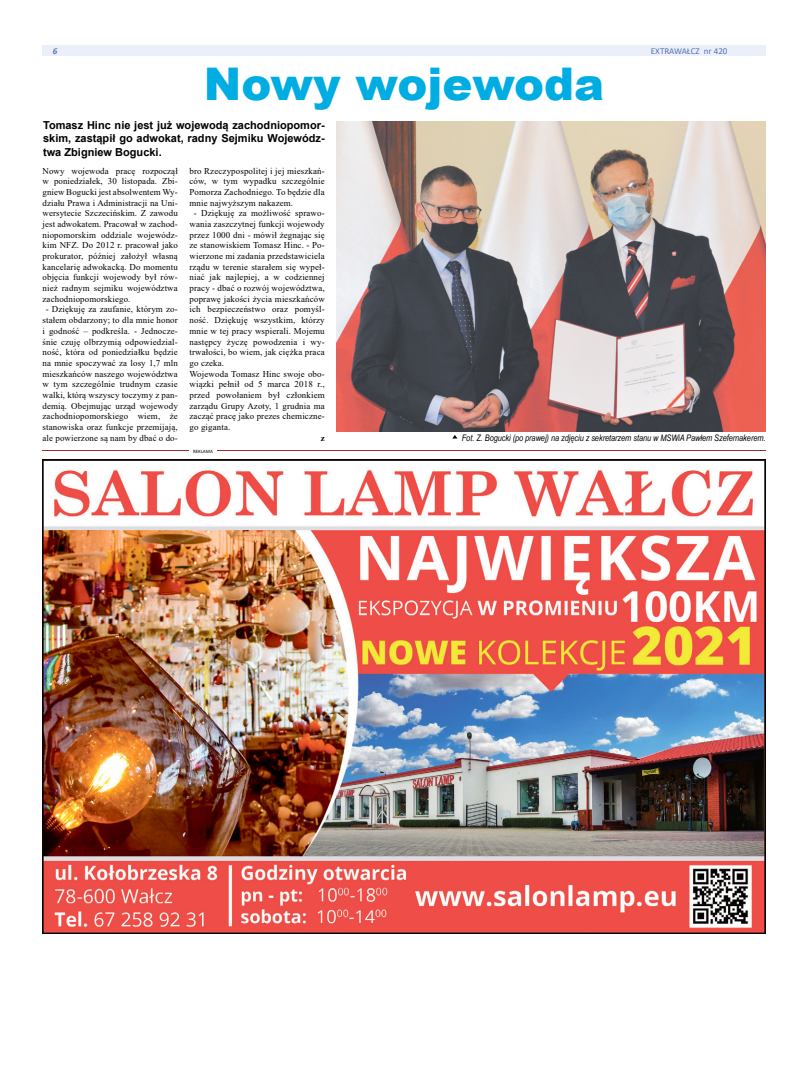
<style>
.page{position:relative;width:794px;height:1092px;background:#fff}
.page>*{position:absolute;margin:0;border:0;box-sizing:border-box;transform-origin:0 0}
.t1{font:900 45px "Arial";color:#00ade2}
.t2{font:700 11px/13.2px "Arial";color:#000;text-align:justify}
.t3{font:italic 9px "Arial Narrow";letter-spacing:-.005em;color:#000}
.t4{font:9px "Calibri";color:#5570b6}
.t5{font:italic 700 9px "Calibri";color:#5b72b9}
.t6{font:8.9px/10.7px "Times New Roman";letter-spacing:.015em;color:#000;text-align:justify}
.t7{font:700 8.9px "Times New Roman";color:#000}
.t8{font:5px "Calibri";color:#000}
</style>
<div class="page">
<div style="left:43px;top:45px;width:722px;height:11px;background:#ebeff9"></div>
<hr style="left:43px;top:450px;width:722px;height:1px;background:#9e2e2d">
<hr style="left:189px;top:449px;width:27px;height:4px;background:#fff">
<img style="left:43px;top:459px;width:722px;height:474px">
<img style="left:336px;top:121px;width:429px;height:310px">
<p class="t5" style="left:53px;top:44px;width:6px">6</p>
<p class="t4" style="left:651px;top:44px;width:78px">EXTRAWAŁCZ nr 420</p>
<h1 class="t1" style="left:204px;top:52px;width:402px">Nowy wojewoda</h1>
<p class="t2" style="left:43px;top:119px;width:283px">Tomasz Hinc nie jest już wojewodą zachodniopomor&shy;skim, zastąpił go adwokat, radny Sejmiku Wojewódz&shy;twa Zbigniew Bogucki.</p>
<p class="t6" style="left:43px;top:165px;width:137px">Nowy wojewoda pracę rozpoczął w poniedziałek, 30 listopada. Zbi&shy;gniew Bogucki jest absolwentem Wy&shy;działu Prawa i Administracji na Uni&shy;wersytecie Szczecińskim. Z zawodu jest adwokatem. Pracował w zachod&shy;niopomorskim oddziale wojewódz&shy;kim NFZ. Do 2012 r. pracował jako prokurator, później założył własną kancelarię adwokacką. Do momentu objęcia funkcji wojewody był rów&shy;nież radnym sejmiku województwa zachodniopomorskiego.</p>
<p class="t6" style="left:43px;top:304px;width:137px;text-align:center">- Dziękuję za zaufanie, którym zo&shy;stałem obdarzony; to dla mnie honor i godność – podkreśla. - Jednocze&shy;śnie czuję olbrzymią odpowiedzial&shy;ność, która od poniedziałku będzie na mnie spoczywać za losy 1,7 mln mieszkańców naszego województwa w tym szczególnie trudnym czasie walki, którą wszyscy toczymy z pan&shy;demią. Obejmując urząd wojewody zachodniopomorskiego wiem, że stanowiska oraz funkcje przemijają, ale powierzone są nam by dbać o do-</p>
<p class="t6" style="left:189px;top:165px;width:137px">bro Rzeczypospolitej i jej mieszkań&shy;ców, w tym wypadku szczególnie Pomorza Zachodniego. To będzie dla mnie najwyższym nakazem.</p>
<p class="t6" style="left:189px;top:208px;width:137px;text-align:left;text-indent:4px">- Dziękuję za możliwość sprawo&shy;wania zaszczytnej funkcji wojewody przez 1000 dni - mówił żegnając się ze stanowiskiem Tomasz Hinc. - Po&shy;wierzone mi zadania przedstawiciela rządu w terenie starałem się wypeł&shy;niać jak najlepiej, a w codziennej pracy - dbać o rozwój województwa, poprawę jakości życia mieszkańców ich bezpieczeństwo oraz pomyśl&shy;ność. Dziękuję wszystkim, którzy mnie w tej pracy wspierali. Mojemu następcy życzę powodzenia i wy&shy;trwałości, bo wiem, jak ciężka praca go czeka.<br>Wojewoda Tomasz Hinc swoje obo&shy;wiązki pełnił od 5 marca 2018 r., przed powołaniem był członkiem zarządu Grupy Azoty, 1 grudnia ma zacząć pracę jako prezes chemiczne&shy;go giganta.</p>
<p class="t7" style="left:321px;top:431px;width:5px">z</p>
<p class="t3" style="left:462px;top:432px;width:305px">Fot. Z. Bogucki (po prawej) na zdjęciu z sekretarzem stanu w MSWiA Pawłem Szefernakerem.</p>
<p class="t8" style="left:193px;top:447px;width:21px">REKLAMA</p>
</div>
